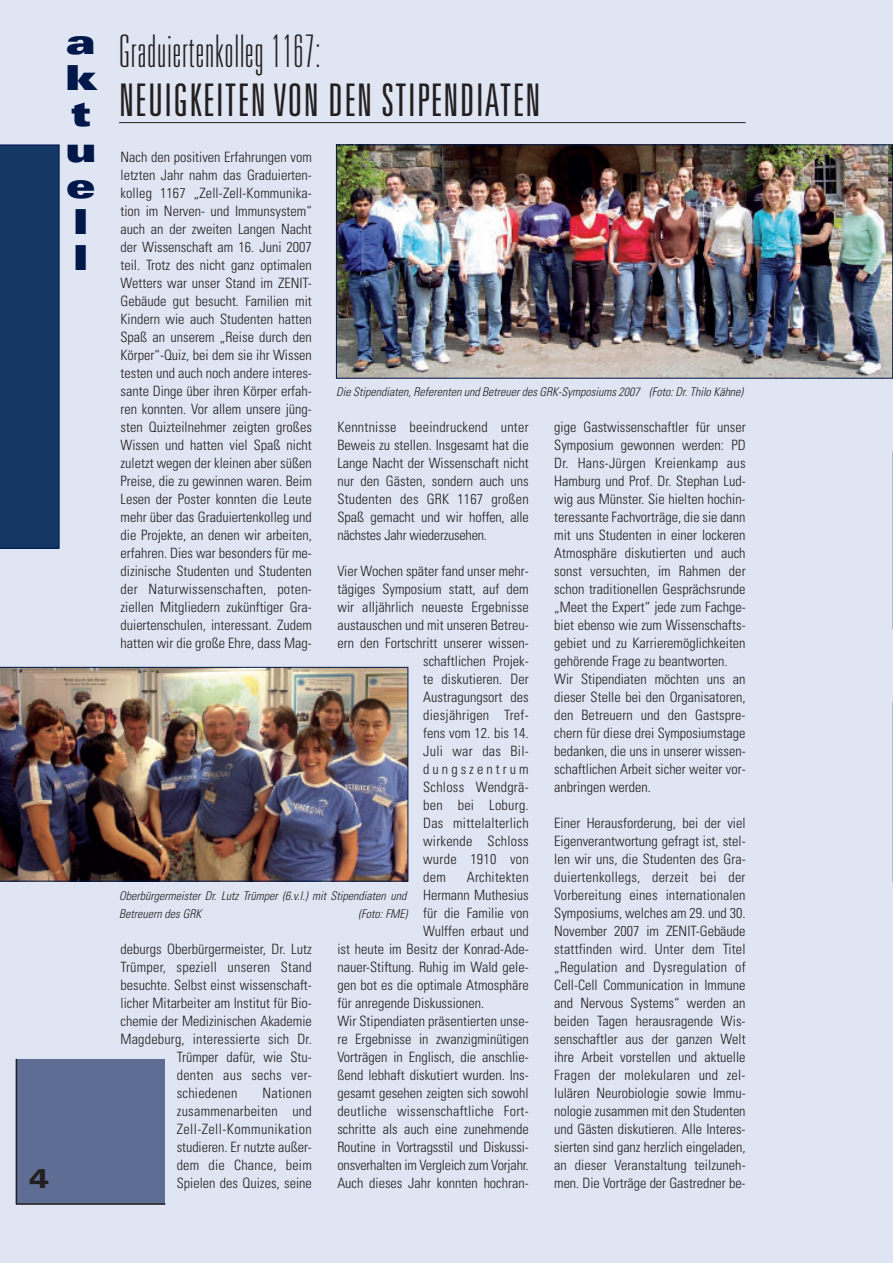
<style>
.page{position:relative;width:893px;height:1263px;background:#fff}
.page>*{position:absolute;margin:0;border:0;box-sizing:border-box;transform-origin:0 0}
.t1{font:300 ultra-condensed 45px "Univers";letter-spacing:.025em;color:#231f20}
.t2{font:100 ultra-condensed 45px "Univers";letter-spacing:.02em;color:#231f20}
.t3{font:900 expanded 34.5px/36px "Univers";color:#00174a}
.t4{font:900 expanded 27px "Univers";color:#231f20}
.t5{font:300 condensed 14.25px/18px "Univers";color:#231f20;text-align:justify}
.t6{font:300 condensed 14.25px "Univers";letter-spacing:.02em;color:#231f20}
.t7{font:300 condensed 14.25px "Univers";letter-spacing:.215em;color:#231f20}
.t8{font:italic 300 condensed 12px/18px "Univers";color:#231f20}
</style>
<div class="page">
<img style="left:0;top:0;width:893px;height:1263px">
<h2 class="t3" style="left:65px;top:26px;width:33px">a k t u e l l</h2>
<h3 class="t4" style="left:29px;top:1168px;width:21px">4</h3>
<h1 class="t2" style="left:119px;top:34px;width:203px">Graduiertenkolleg 1167:</h1>
<h1 class="t1" style="left:119px;top:84px;width:423px">NEUIGKEITEN VON DEN STIPENDIATEN</h1>
<p class="t5" style="left:121px;top:149px;width:193px">Nach den positiven Erfahrungen vom letzten Jahr nahm das Graduierten&shy;kolleg 1167 „Zell-Zell-Kommunika&shy;tion im Nerven- und Immunsystem“ auch an der zweiten Langen Nacht der Wissenschaft am 16. Juni 2007 teil. Trotz des nicht ganz optimalen Wetters war unser Stand im ZENIT-Gebäude gut besucht. Familien mit Kindern wie auch Studenten hatten Spaß an unserem „Reise durch den Körper“-Quiz, bei dem sie ihr Wissen testen und auch noch andere interes&shy;sante Dinge über ihren Körper erfah&shy;ren konnten. Vor allem unsere jüng&shy;sten Quizteilnehmer zeigten großes Wissen und hatten viel Spaß nicht zuletzt wegen der kleinen aber süßen Preise, die zu gewinnen waren. Beim Lesen der Poster konnten die Leute mehr über das Graduiertenkolleg und die Projekte, an denen wir arbeiten, erfahren. Dies war besonders für me&shy;dizinische Studenten und Studenten der Naturwissenschaften, poten&shy;ziellen Mitgliedern zukünftiger Gra&shy;duiertenschulen, interessant. Zudem hatten wir die große Ehre, dass Mag-</p>
<p class="t8" style="left:336px;top:384px;width:409px">Die Stipendiaten, Referenten und Betreuer des GRK-Symposiums 2007 (Foto: Dr. Thilo Kähne)</p>
<p class="t5" style="left:554px;top:419px;width:193px;text-align:left">gige Gastwissenschaftler für unser Symposium gewonnen werden: PD Dr. Hans-Jürgen Kreienkamp aus Hamburg und Prof. Dr. Stephan Lud&shy;wig aus Münster. Sie hielten hochin&shy;teressante Fachvorträge, die sie dann mit uns Studenten in einer lockeren Atmosphäre diskutierten und auch sonst versuchten, im Rahmen der schon traditionellen Gesprächsrunde „Meet the Expert“ jede zum Fachge&shy;biet ebenso wie zum Wissenschafts&shy;gebiet und zu Karrieremöglichkeiten gehörende Frage zu beantworten.<br>Wir Stipendiaten möchten uns an dieser Stelle bei den Organisatoren, den Betreuern und den Gastspre&shy;chern für diese drei Symposiumstage bedanken, die uns in unserer wissen&shy;schaftlichen Arbeit sicher weiter vor&shy;anbringen werden.</p>
<p class="t5" style="left:554px;top:815px;width:193px">Einer Herausforderung, bei der viel Eigenverantwortung gefragt ist, stel&shy;len wir uns, die Studenten des Gra&shy;duiertenkollegs, derzeit bei der Vorbereitung eines internationalen Symposiums, welches am 29. und 30.<br>November 2007 im ZENIT-Gebäude stattfinden wird. Unter dem Titel „Regulation and Dysregulation of Cell-Cell Communication in Immune and Nervous Systems“ werden an beiden Tagen herausragende Wis&shy;senschaftler aus der ganzen Welt ihre Arbeit vorstellen und aktuelle Fragen der molekularen und zel&shy;lulären Neurobiologie sowie Immu&shy;nologie zusammen mit den Studenten und Gästen diskutieren. Alle Interes&shy;sierten sind ganz herzlich eingeladen, an dieser Veranstaltung teilzuneh&shy;men. Die Vorträge der Gastredner be-</p>
<p class="t5" style="left:337px;top:419px;width:193px">Kenntnisse beeindruckend unter Beweis zu stellen. Insgesamt hat die Lange Nacht der Wissenschaft nicht nur den Gästen, sondern auch uns Studenten des GRK 1167 großen Spaß gemacht und wir hoffen, alle nächstes Jahr wiederzusehen.</p>
<p class="t5" style="left:337px;top:563px;width:193px">Vier Wochen später fand unser mehr-</p>
<p class="t5" style="left:337px;top:581px;width:193px">tägiges Symposium statt, auf dem</p>
<p class="t5" style="left:337px;top:599px;width:193px">wir alljährlich neueste Ergebnisse</p>
<p class="t5" style="left:337px;top:617px;width:193px">austauschen und mit unseren Betreu-</p>
<p class="t5" style="left:337px;top:635px;width:193px">ern den Fortschritt unserer wissen-</p>
<p class="t5" style="left:423px;top:653px;width:107px">schaftlichen Projek-</p>
<p class="t5" style="left:423px;top:671px;width:107px">te diskutieren. Der</p>
<p class="t5" style="left:423px;top:689px;width:107px">Austragungsort des</p>
<p class="t6" style="left:423px;top:709px;width:107px">diesjährigen Tref-</p>
<p class="t5" style="left:423px;top:725px;width:107px">fens vom 12. bis 14.</p>
<p class="t6" style="left:423px;top:745px;width:107px">Juli war das Bil-</p>
<p class="t7" style="left:423px;top:763px;width:107px">dungszentrum</p>
<p class="t6" style="left:423px;top:781px;width:107px">Schloss Wendgrä-</p>
<p class="t6" style="left:423px;top:799px;width:107px">ben bei Loburg.</p>
<p class="t6" style="left:423px;top:817px;width:107px">Das mittelalterlich</p>
<p class="t6" style="left:423px;top:835px;width:107px">wirkende Schloss</p>
<p class="t6" style="left:423px;top:853px;width:107px">wurde 1910 von</p>
<p class="t5" style="left:423px;top:869px;width:24px">dem</p>
<p class="t6" style="left:467px;top:871px;width:63px">Architekten</p>
<p class="t5" style="left:423px;top:887px;width:107px">Hermann Muthesius</p>
<p class="t5" style="left:423px;top:905px;width:107px">für die Familie von</p>
<p class="t5" style="left:423px;top:923px;width:107px">Wulffen erbaut und</p>
<p class="t5" style="left:337px;top:941px;width:193px">ist heute im Besitz der Konrad-Ade-</p>
<p class="t5" style="left:337px;top:959px;width:193px">nauer-Stiftung. Ruhig im Wald gele-</p>
<p class="t5" style="left:337px;top:977px;width:193px">gen bot es die optimale Atmosphäre</p>
<p class="t5" style="left:337px;top:995px;width:148px">für anregende Diskussionen.</p>
<p class="t5" style="left:337px;top:1013px;width:193px">Wir Stipendiaten präsentierten unse-</p>
<p class="t5" style="left:337px;top:1031px;width:193px">re Ergebnisse in zwanzigminütigen</p>
<p class="t5" style="left:337px;top:1049px;width:193px">Vorträgen in Englisch, die anschlie-</p>
<p class="t5" style="left:337px;top:1067px;width:193px">ßend lebhaft diskutiert wurden. Ins-</p>
<p class="t5" style="left:337px;top:1085px;width:193px">gesamt gesehen zeigten sich sowohl</p>
<p class="t6" style="left:337px;top:1105px;width:193px">deutliche wissenschaftliche Fort-</p>
<p class="t5" style="left:337px;top:1121px;width:193px">schritte als auch eine zunehmende</p>
<p class="t5" style="left:337px;top:1139px;width:193px">Routine in Vortragsstil und Diskussi-</p>
<p class="t5" style="left:337px;top:1157px;width:193px">onsverhalten im Vergleich zum Vorjahr.</p>
<p class="t5" style="left:337px;top:1175px;width:193px">Auch dieses Jahr konnten hochran-</p>
<p class="t8" style="left:119px;top:888px;width:289px">Oberbürgermeister Dr. Lutz Trümper (6.v.l.) mit Stipendiaten und<br>Betreuern des GRK</p>
<p class="t8" style="left:358px;top:906px;width:50px">(Foto: FME)</p>
<p class="t5" style="left:121px;top:941px;width:193px">deburgs Oberbürgermeister, Dr. Lutz</p>
<p class="t6" style="left:121px;top:961px;width:193px">Trümper, speziell unseren Stand</p>
<p class="t5" style="left:121px;top:977px;width:193px">besuchte. Selbst einst wissenschaft-</p>
<p class="t5" style="left:121px;top:995px;width:193px">licher Mitarbeiter am Institut für Bio-</p>
<p class="t5" style="left:121px;top:1013px;width:193px">chemie der Medizinischen Akademie</p>
<p class="t5" style="left:121px;top:1031px;width:193px">Magdeburg, interessierte sich Dr.</p>
<p class="t5" style="left:177px;top:1049px;width:137px">Trümper dafür, wie Stu-</p>
<p class="t6" style="left:177px;top:1069px;width:137px">denten aus sechs ver-</p>
<p class="t6" style="left:177px;top:1087px;width:62px">schiedenen</p>
<p class="t5" style="left:177px;top:1085px;width:137px;text-indent:86px">Nationen zusammenarbeiten und Zell-Zell-Kommunikation studieren. Er nutzte außer&shy;dem die Chance, beim Spielen des Quizes, seine</p>
</div>
